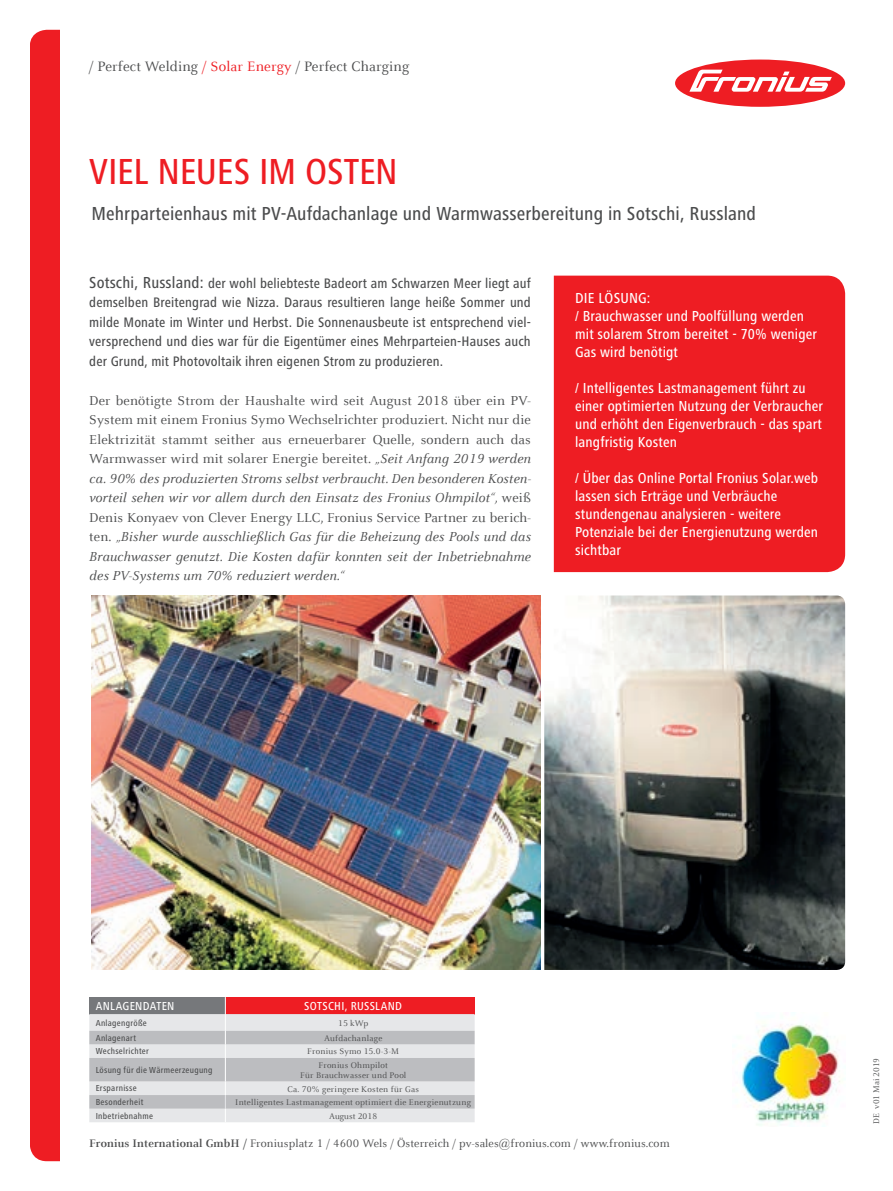
<style>
.page{position:relative;width:893px;height:1191px;background:#fff}
.page>*{position:absolute;margin:0;border:0;box-sizing:border-box;transform-origin:0 0}
.t1{font:500 condensed 37.5px "Frutiger Next LTW1 G";letter-spacing:-.01em;color:#ee1d23}
.t2{font:500 condensed 19.5px "Frutiger Next LTW1 G";letter-spacing:.01em;color:#4b4c4d}
.t3{font:500 condensed 15px/18px "Frutiger Next LTW1 G";letter-spacing:.01em;color:#fff}
.t4{font:15px "Celeste Offc Pro";letter-spacing:.01em;color:#4b4c4d}
.t5{font:italic 14.25px/19.5px "Celeste Offc Pro";letter-spacing:.01em;color:#4b4c4d;text-align:justify}
.t6{font:500 condensed 14.25px/19.5px "Frutiger Next LTW1 G";letter-spacing:.01em;color:#4b4c4d;text-align:justify}
.t7{font:12px "Celeste Offc Pro";letter-spacing:.01em;color:#4b4c4d}
.t8{font:500 condensed 12px "Frutiger Next LTW1 G";letter-spacing:.03em;color:#fff}
.t9{font:9px/10.5px "Celeste Offc Pro";letter-spacing:.02em;color:#4b4c4d;text-align:center}
.t10{font:500 condensed 9px "Frutiger Next LTW1 G";letter-spacing:.035em;color:#4b4c4d}
.t11{font:9px "Celeste Offc Pro";color:#4b4c4d}
.s1{color:#ee1d23}
.s2{font-size:16.5px}
.s3{font-style:normal}
.s4{font-weight:700}
</style>
<div class="page">
<div style="left:675px;top:60px;width:170px;height:47px;background:#ee1d23;border-radius:50%"></div>
<svg style="left:689px;top:70px;width:143px;height:22px"></svg>
<div style="left:30px;top:30px;width:30px;height:1131px;background:#ee1d23"></div>
<img style="left:544px;top:595px;width:301px;height:375px">
<div style="left:554px;top:276px;width:291px;height:296px;background:#ee1d23"></div>
<svg style="left:89px;top:997px;width:386px;height:125px;background:#d0bfc2"></svg>
<img style="left:91px;top:595px;width:450px;height:375px">
<img style="left:740px;top:1024px;width:101px;height:101px">
<p class="t4" style="left:89px;top:57px;width:322px">/ Perfect Welding <span class="s1">/ Solar Energy</span> / Perfect Charging</p>
<h1 class="t1" style="left:89px;top:150px;width:288px">viel neues im osten</h1>
<h2 class="t2" style="left:91px;top:203px;width:666px">Mehrparteienhaus mit PV-Aufdachanlage und Warmwasserbereitung in Sotschi, Russland</h2>
<p class="t6" style="left:89px;top:273px;width:443px"><span class="s2">Sotschi, Russland:</span> der wohl beliebteste Badeort am Schwarzen Meer liegt auf demselben Breitengrad wie Nizza. Daraus resultieren lange heiße Sommer und milde Monate im Winter und Herbst. Die Sonnenausbeute ist entsprechend viel&shy;versprechend und dies war für die Eigentümer eines Mehrparteien-Hauses auch der Grund, mit Photovoltaik ihren eigenen Strom zu produzieren.</p>
<p class="t5" style="left:89px;top:390px;width:443px"><span class="s3">Der benötigte Strom der Haushalte wird seit August 2018 über ein PV-System mit einem Fronius Symo Wechselrichter produziert. Nicht nur die Elektrizität stammt seither aus erneuerbarer Quelle, sondern auch das Warmwasser wird mit solarer Energie bereitet.</span> „Seit Anfang 2019 werden ca. 90% des produzierten Stroms selbst verbraucht. Den besonderen Kosten&shy;vorteil sehen wir vor allem durch den Einsatz des Fronius Ohmpilot“, <span class="s3">weiß Denis Konyaev von Clever Energy LLC, Fronius Service Partner zu berich&shy;ten.</span> „Bisher wurde ausschließlich Gas für die Beheizung des Pools und das Brauchwasser genutzt. Die Kosten dafür konnten seit der Inbetriebnahme des PV-Systems um 70% reduziert werden.“</p>
<p class="t3" style="left:575px;top:289px;width:243px">Die lösung:<br>/ Brauchwasser und Poolfüllung werden mit solarem Strom bereitet - 70% weniger<br>Gas wird benötigt</p>
<p class="t3" style="left:575px;top:379px;width:249px">/ I ntelligentes Lastmanagement führt zu einer optimierten Nutzung der Verbraucher und erhöht den Eigenverbrauch - das spart langfristig Kosten</p>
<p class="t3" style="left:575px;top:469px;width:245px">/ Über das Online Portal Fronius Solar.web lassen sich Erträge und Verbräuche stundengenau analysieren - weitere Potenziale bei der Energienutzung werden sichtbar</p>
<p class="t8" style="left:96px;top:999px;width:28px">Anlagenda</p>
<p class="t8" style="left:156px;top:999px;width:12px">ten</p>
<p class="t8" style="left:304px;top:999px;width:85px">Sotsch i, Russland</p>
<p class="t10" style="left:96px;top:1017px;width:53px">Anlagengröße</p>
<p class="t9" style="left:338px;top:1017px;width:32px">15 kWp</p>
<p class="t10" style="left:96px;top:1032px;width:42px">Anlagenart</p>
<p class="t9" style="left:324px;top:1032px;width:60px">Aufdachanlage</p>
<p class="t10" style="left:96px;top:1046px;width:55px">Wechselrichter</p>
<p class="t9" style="left:307px;top:1046px;width:93px">Fronius Symo 15.0-3-M</p>
<p class="t10" style="left:96px;top:1064px;width:118px">Lösung für die Wärmeerzeugung</p>
<p class="t9" style="left:300px;top:1059px;width:108px">Fronius Ohmpilot<br>Für Brauchwasser und Pool</p>
<p class="t10" style="left:96px;top:1083px;width:43px">Ersparnisse</p>
<p class="t9" style="left:287px;top:1083px;width:133px">Ca. 70% geringere Kosten für Gas</p>
<p class="t10" style="left:96px;top:1097px;width:49px">Besonderheit</p>
<p class="t9" style="left:235px;top:1097px;width:237px">Intelligentes Lastmanagement optimiert die Energienutzung</p>
<p class="t10" style="left:96px;top:1110px;width:59px">I nbetriebnahme</p>
<p class="t11" style="left:329px;top:1110px;width:50px">August 2018</p>
<p class="t7" style="left:89px;top:1135px;width:582px"><span class="s4">Fronius International GmbH /</span> Froniusplatz 1 / 4600 Wels / Österreich / pv-sales@fronius.com / www.fronius.com</p>
<p class="t11" style="left:871px;top:1123px;width:67px;rotate:-90deg">DE v01 Mai 2019</p>
</div>
